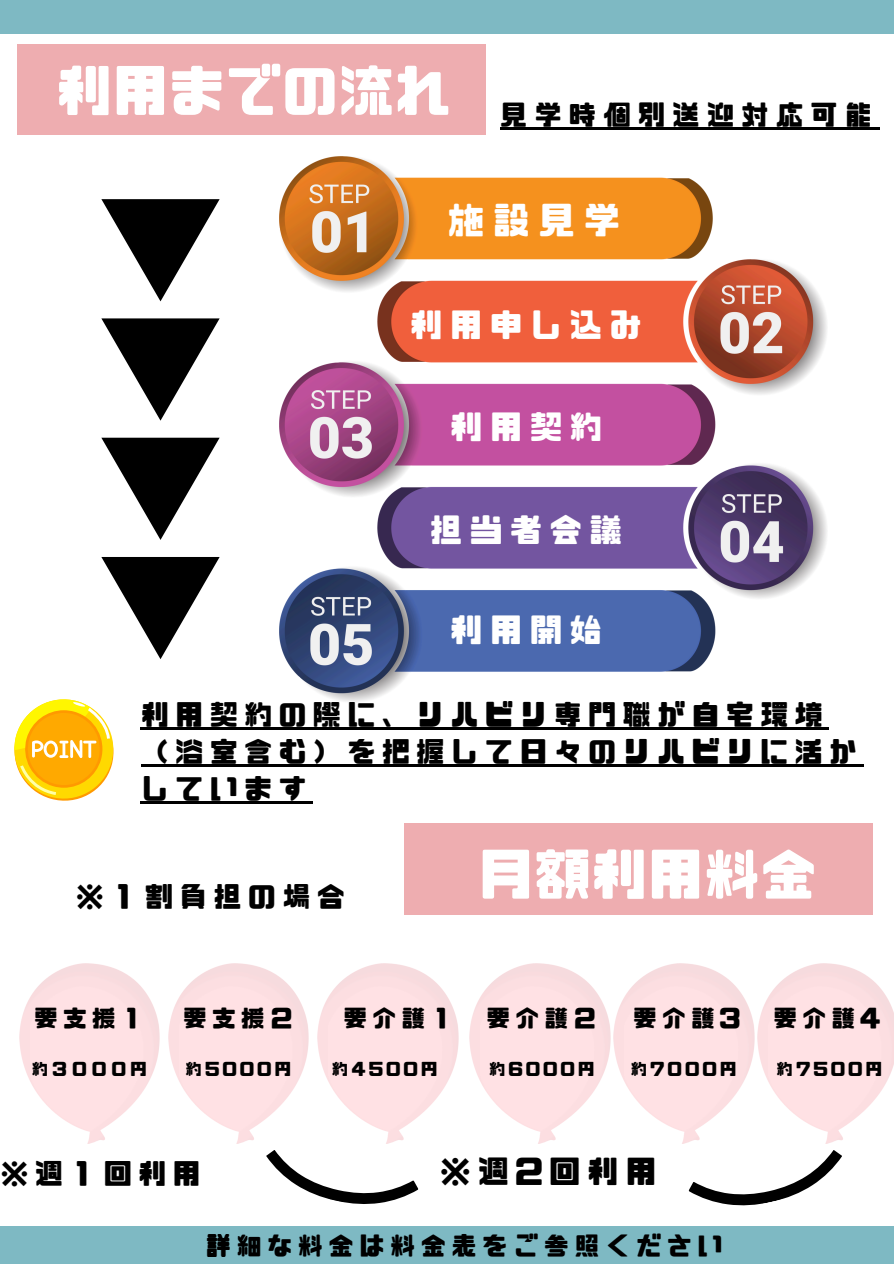
<style>
.page{position:relative;width:894px;height:1264px;background:#fff}
.page>*{position:absolute;margin:0;border:0;box-sizing:border-box;transform-origin:0 0}
.t1{font:55.95px "CP Font";letter-spacing:.01em;color:#fff}
.t2{font:37.2px "CP Font";color:#fff}
.t3{font:32.7px "CP Font";letter-spacing:.22em;color:#fff}
.t4{font:31.2px "CP Font";letter-spacing:.22em;color:#000}
.t5{font:28.2px/37.2px "CP Font";letter-spacing:.22em;color:#000}
.t6{font:27.6px "CP Font";letter-spacing:.25em;color:#000}
.t7{font:25.2px "CP Font";letter-spacing:.22em;color:#000}
.t8{font:23.7px "CP Font";letter-spacing:.22em;color:#000}
.t9{font:16.2px "CP Font";letter-spacing:.22em;color:#000}
</style>
<div class="page">
<div style="left:0;top:1225px;width:893px;height:38px;background:#7eb9c3"></div>
<div style="left:0;top:0;width:893px;height:33px;background:#7eb9c3"></div>
<div style="left:18px;top:44px;width:468px;height:90px;background:#eeadb0"></div>
<img style="left:280px;top:156px;width:546px;height:546px">
<svg style="left:101px;top:557px;width:118px;height:102px"></svg>
<svg style="left:101px;top:437px;width:118px;height:103px"></svg>
<svg style="left:101px;top:318px;width:118px;height:102px"></svg>
<svg style="left:101px;top:199px;width:118px;height:102px"></svg>
<svg style="left:14px;top:699px;width:100px;height:102px"></svg>
<div style="left:404px;top:824px;width:468px;height:90px;background:#eeadb0"></div>
<img style="left:19px;top:963px;width:141px;height:180px">
<img style="left:168px;top:963px;width:141px;height:180px">
<img style="left:317px;top:963px;width:141px;height:180px">
<img style="left:469px;top:963px;width:141px;height:180px">
<svg style="left:266px;top:1150px;width:153px;height:54px"></svg>
<hr style="left:141px;top:727px;width:687px;height:2px;background:#000">
<hr style="left:141px;top:764px;width:722px;height:2px;background:#000">
<hr style="left:141px;top:801px;width:172px;height:2px;background:#000">
<svg style="left:688px;top:1150px;width:154px;height:56px"></svg>
<img style="left:613px;top:963px;width:141px;height:180px">
<img style="left:757px;top:963px;width:136px;height:180px">
<hr style="left:499px;top:127px;width:379px;height:3px;background:#000">
<p class="t1" style="left:56px;top:63px;width:396px">利用までの流れ</p>
<h5 class="t6" style="left:499px;top:101px;width:374px">見学時個別送迎対応可能</h5>
<h4 class="t2" style="left:447px;top:202px;width:175px">施設見学</h4>
<p class="t3" style="left:410px;top:309px;width:234px">利用申し込み</p>
<h2 class="t3" style="left:450px;top:411px;width:154px">利用契約</h2>
<h3 class="t3" style="left:430px;top:513px;width:194px">担当者会議</h3>
<h3 class="t3" style="left:450px;top:613px;width:154px">利用開始</h3>
<h3 class="t5" style="left:141px;top:696px;width:717px">利用契約の際に、リハビリ専門職が自宅環境（浴室含む）を把握して日々のリハビリに活かしています</h3>
<h5 class="t5" style="left:76px;top:878px;width:270px">※１割負担の場合</h5>
<h3 class="t1" style="left:477px;top:847px;width:334px">月額利用料金</h3>
<p class="t8" style="left:34px;top:1006px;width:112px">要支援１</p>
<p class="t8" style="left:183px;top:1006px;width:112px">要支援２</p>
<h4 class="t8" style="left:343px;top:1006px;width:112px">要介護１</h4>
<h4 class="t8" style="left:486px;top:1006px;width:112px">要介護２</h4>
<p class="t9" style="left:32px;top:1061px;width:116px">約３０００円</p>
<h1 class="t9" style="left:185px;top:1061px;width:107px">約5000円</h1>
<p class="t9" style="left:332px;top:1061px;width:107px">約4500円</p>
<p class="t9" style="left:489px;top:1061px;width:107px">約6000円</p>
<p class="t8" style="left:633px;top:1006px;width:108px">要介護3</p>
<p class="t9" style="left:630px;top:1061px;width:107px">約7000円</p>
<p class="t5" style="left:0;top:1154px;width:197px">※週１回利用</p>
<h1 class="t4" style="left:439px;top:1155px;width:213px">※週2回利用</h1>
<p class="t7" style="left:206px;top:1232px;width:518px">詳細な料金は料金表をご参照ください</p>
<h5 class="t8" style="left:773px;top:1006px;width:108px">要介護4</h5>
<h5 class="t9" style="left:776px;top:1061px;width:107px">約7500円</h5>
</div>
